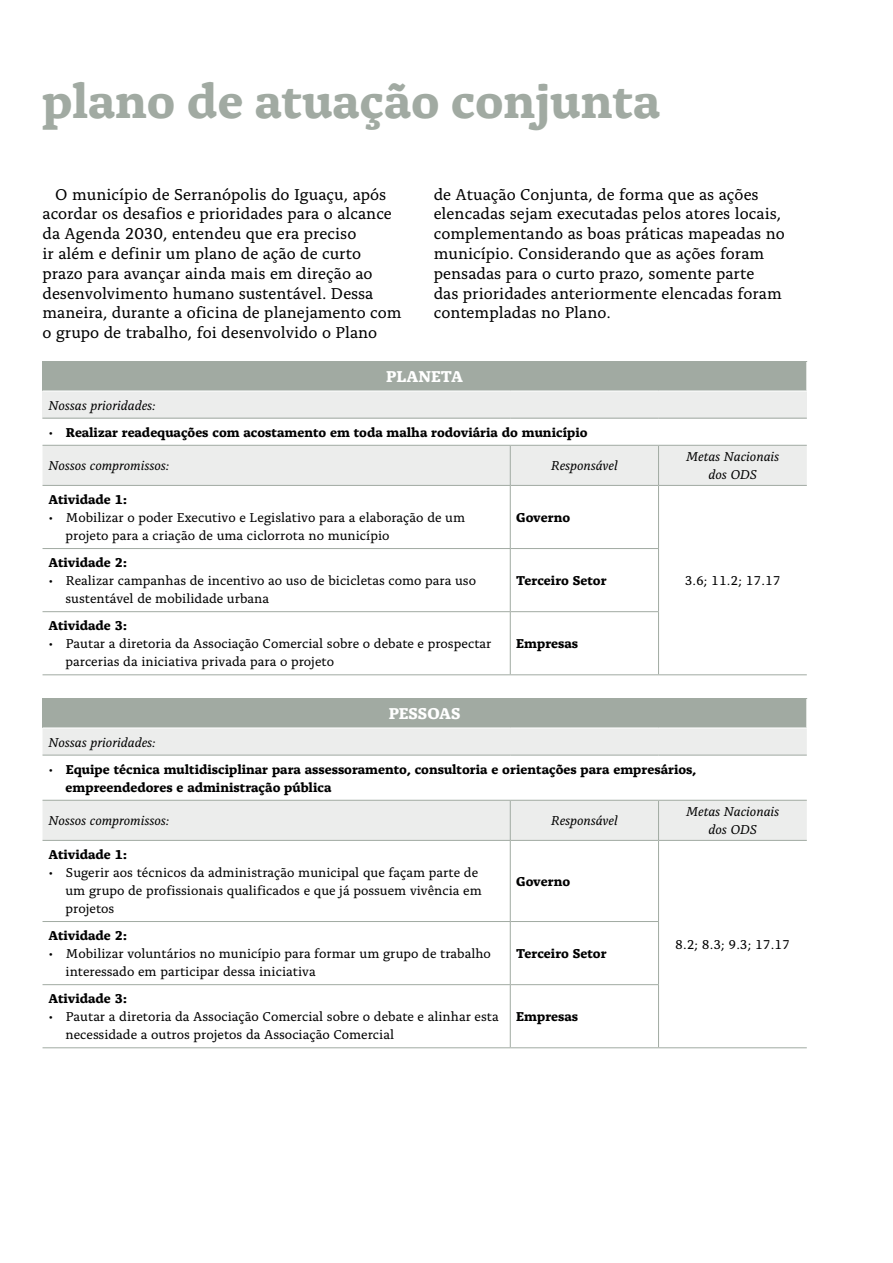
<style>
.page{position:relative;width:893px;height:1263px;background:#fff}
.page>*{position:absolute;margin:0;border:0;box-sizing:border-box;transform-origin:0 0}
.t1{font:700 49.5px "Alda OT";color:#a1aaa2}
.t2{font:16.5px/19.8px "Alda OT";color:#000}
.t3{font:700 16.5px "Alda OT";color:#fff}
.t4{font:13.5px/18px "Alda OT";color:#000}
.t5{font:700 13.5px/18px "Alda OT";color:#000}
.t6{font:italic 13.5px/18px "Alda OT";color:#000;text-align:center}
.s1{font-weight:400}
</style>
<div class="page">
<div style="left:43px;top:362px;width:764px;height:29px;background:#a1aaa2"></div>
<div style="left:43px;top:391px;width:764px;height:27px;background:#ecedec"></div>
<div style="left:43px;top:446px;width:764px;height:39px;background:#ecedec"></div>
<hr style="left:43px;top:418px;width:467px;height:1px;background:#a1aaa2">
<hr style="left:510px;top:418px;width:148px;height:1px;background:#a1aaa2">
<hr style="left:658px;top:418px;width:149px;height:1px;background:#a1aaa2">
<hr style="left:43px;top:445px;width:467px;height:1px;background:#a1aaa2">
<hr style="left:510px;top:445px;width:148px;height:1px;background:#a1aaa2">
<hr style="left:510px;top:446px;width:1px;height:39px;background:#a1aaa2">
<hr style="left:658px;top:445px;width:149px;height:1px;background:#a1aaa2">
<hr style="left:658px;top:446px;width:1px;height:39px;background:#a1aaa2">
<hr style="left:43px;top:485px;width:467px;height:1px;background:#a1aaa2">
<hr style="left:510px;top:485px;width:148px;height:1px;background:#a1aaa2">
<hr style="left:510px;top:486px;width:1px;height:62px;background:#a1aaa2">
<hr style="left:658px;top:485px;width:149px;height:1px;background:#a1aaa2">
<hr style="left:658px;top:486px;width:1px;height:62px;background:#a1aaa2">
<hr style="left:43px;top:548px;width:467px;height:1px;background:#a1aaa2">
<hr style="left:510px;top:548px;width:149px;height:1px;background:#a1aaa2">
<hr style="left:510px;top:549px;width:1px;height:62px;background:#a1aaa2">
<hr style="left:658px;top:549px;width:1px;height:62px;background:#a1aaa2">
<hr style="left:43px;top:611px;width:467px;height:1px;background:#a1aaa2">
<hr style="left:510px;top:611px;width:149px;height:1px;background:#a1aaa2">
<hr style="left:510px;top:612px;width:1px;height:62px;background:#a1aaa2">
<hr style="left:658px;top:612px;width:1px;height:62px;background:#a1aaa2">
<hr style="left:43px;top:674px;width:467px;height:1px;background:#a1aaa2">
<hr style="left:510px;top:674px;width:148px;height:1px;background:#a1aaa2">
<hr style="left:658px;top:674px;width:149px;height:1px;background:#a1aaa2">
<hr style="left:43px;top:361px;width:467px;height:1px;background:#a1aaa2">
<hr style="left:510px;top:361px;width:148px;height:1px;background:#a1aaa2">
<hr style="left:658px;top:361px;width:149px;height:1px;background:#a1aaa2">
<svg style="left:806px;top:362px;width:1px;height:29px"></svg>
<hr style="left:43px;top:391px;width:467px;height:1px;background:#fff">
<hr style="left:510px;top:391px;width:148px;height:1px;background:#fff">
<hr style="left:658px;top:391px;width:149px;height:1px;background:#fff">
<div style="left:43px;top:699px;width:764px;height:29px;background:#a1aaa2"></div>
<svg style="left:43px;top:729px;width:764px;height:111px;fill:#ecedec"></svg>
<hr style="left:43px;top:755px;width:467px;height:1px;background:#a1aaa2">
<hr style="left:510px;top:755px;width:148px;height:1px;background:#a1aaa2">
<hr style="left:658px;top:755px;width:149px;height:1px;background:#a1aaa2">
<hr style="left:43px;top:800px;width:467px;height:1px;background:#a1aaa2">
<hr style="left:510px;top:800px;width:148px;height:1px;background:#a1aaa2">
<hr style="left:510px;top:801px;width:1px;height:39px;background:#a1aaa2">
<hr style="left:658px;top:800px;width:149px;height:1px;background:#a1aaa2">
<hr style="left:658px;top:801px;width:1px;height:39px;background:#a1aaa2">
<hr style="left:43px;top:840px;width:467px;height:1px;background:#a1aaa2">
<hr style="left:510px;top:840px;width:148px;height:1px;background:#a1aaa2">
<hr style="left:510px;top:841px;width:1px;height:80px;background:#a1aaa2">
<hr style="left:658px;top:840px;width:149px;height:1px;background:#a1aaa2">
<hr style="left:658px;top:841px;width:1px;height:80px;background:#a1aaa2">
<hr style="left:43px;top:921px;width:467px;height:1px;background:#a1aaa2">
<hr style="left:510px;top:921px;width:149px;height:1px;background:#a1aaa2">
<hr style="left:510px;top:922px;width:1px;height:62px;background:#a1aaa2">
<hr style="left:658px;top:922px;width:1px;height:62px;background:#a1aaa2">
<hr style="left:43px;top:984px;width:467px;height:1px;background:#a1aaa2">
<hr style="left:510px;top:984px;width:149px;height:1px;background:#a1aaa2">
<hr style="left:510px;top:985px;width:1px;height:62px;background:#a1aaa2">
<hr style="left:658px;top:985px;width:1px;height:62px;background:#a1aaa2">
<hr style="left:43px;top:698px;width:467px;height:1px;background:#a1aaa2">
<hr style="left:510px;top:698px;width:148px;height:1px;background:#a1aaa2">
<hr style="left:658px;top:698px;width:149px;height:1px;background:#a1aaa2">
<svg style="left:806px;top:699px;width:1px;height:29px"></svg>
<hr style="left:43px;top:1047px;width:467px;height:1px;background:#a1aaa2">
<hr style="left:510px;top:1047px;width:148px;height:1px;background:#a1aaa2">
<hr style="left:658px;top:1047px;width:149px;height:1px;background:#a1aaa2">
<h1 class="t1" style="left:43px;top:81px;width:619px">plano de atuação conjunta</h1>
<p class="t2" style="left:43px;top:186px;width:361px;text-indent:13px">O município de Serranópolis do Iguaçu, após acordar os desafios e prioridades para o alcance da Agenda 2030, entendeu que era preciso<br>ir além e definir um plano de ação de curto prazo para avançar ainda mais em direção ao desenvolvimento humano sustentável. Dessa maneira, durante a oficina de planejamento com o grupo de trabalho, foi desenvolvido o Plano</p>
<p class="t2" style="left:434px;top:186px;width:353px">de Atuação Conjunta, de forma que as ações elencadas sejam executadas pelos atores locais, complementando as boas práticas mapeadas no município. Considerando que as ações foram pensadas para o curto prazo, somente parte<br>das prioridades anteriormente elencadas foram contempladas no Plano.</p>
<p class="t3" style="left:386px;top:370px;width:78px">PLANETA</p>
<p class="t6" style="left:49px;top:397px;width:109px">Nossas prioridades:</p>
<p class="t5" style="left:49px;top:424px;width:541px"><span class="s1">•</span> Realizar readequações com acostamento em toda malha rodoviária do município</p>
<p class="t6" style="left:49px;top:458px;width:122px">Nossos compromissos:</p>
<p class="t6" style="left:551px;top:458px;width:68px">Responsável</p>
<p class="t6" style="left:686px;top:449px;width:95px">Metas Nacionais dos ODS</p>
<p class="t5" style="left:49px;top:492px;width:80px">Atividade 1:</p>
<p class="t4" style="left:66px;top:510px;width:401px;text-indent:-17px">• Mobilizar o poder Executivo e Legislativo para a elaboração de um projeto para a criação de uma ciclorrota no município</p>
<p class="t5" style="left:516px;top:510px;width:55px">Governo</p>
<p class="t4" style="left:685px;top:573px;width:97px">3.6; 11.2; 17.17</p>
<p class="t5" style="left:49px;top:555px;width:80px">Atividade 2:</p>
<p class="t4" style="left:66px;top:573px;width:412px;text-indent:-17px">• Realizar campanhas de incentivo ao uso de bicicletas como para uso sustentável de mobilidade urbana</p>
<p class="t5" style="left:516px;top:573px;width:92px">Terceiro Setor</p>
<p class="t5" style="left:49px;top:618px;width:80px">Atividade 3:</p>
<p class="t4" style="left:66px;top:636px;width:427px;text-indent:-17px">• Pautar a diretoria da Associação Comercial sobre o debate e prospectar parcerias da iniciativa privada para o projeto</p>
<p class="t5" style="left:516px;top:636px;width:63px">Empresas</p>
<p class="t3" style="left:389px;top:707px;width:73px">PESSOAS</p>
<p class="t6" style="left:49px;top:734px;width:109px">Nossas prioridades:</p>
<p class="t5" style="left:66px;top:761px;width:632px;text-indent:-17px"><span class="s1">•</span> Equipe técnica multidisciplinar para assessoramento, consultoria e orientações para empresários, empreendedores e administração pública</p>
<p class="t6" style="left:49px;top:813px;width:122px">Nossos compromissos:</p>
<p class="t6" style="left:551px;top:813px;width:68px">Responsável</p>
<p class="t6" style="left:686px;top:804px;width:95px">Metas Nacionais dos ODS</p>
<p class="t5" style="left:49px;top:847px;width:80px">Atividade 1:</p>
<p class="t4" style="left:66px;top:865px;width:418px;text-indent:-17px">• Sugerir aos técnicos da administração municipal que façam parte de um grupo de profissionais qualificados e que já possuem vivência em projetos</p>
<p class="t5" style="left:516px;top:873px;width:55px">Governo</p>
<p class="t4" style="left:675px;top:937px;width:116px">8.2; 8.3; 9.3; 17.17</p>
<p class="t5" style="left:49px;top:928px;width:80px">Atividade 2:</p>
<p class="t4" style="left:66px;top:946px;width:427px;text-indent:-17px">• Mobilizar voluntários no município para formar um grupo de trabalho interessado em participar dessa iniciativa</p>
<p class="t5" style="left:516px;top:946px;width:92px">Terceiro Setor</p>
<p class="t5" style="left:49px;top:991px;width:80px">Atividade 3:</p>
<p class="t4" style="left:66px;top:1009px;width:435px;text-indent:-17px">• Pautar a diretoria da Associação Comercial sobre o debate e alinhar esta necessidade a outros projetos da Associação Comercial</p>
<p class="t5" style="left:516px;top:1009px;width:63px">Empresas</p>
</div>
